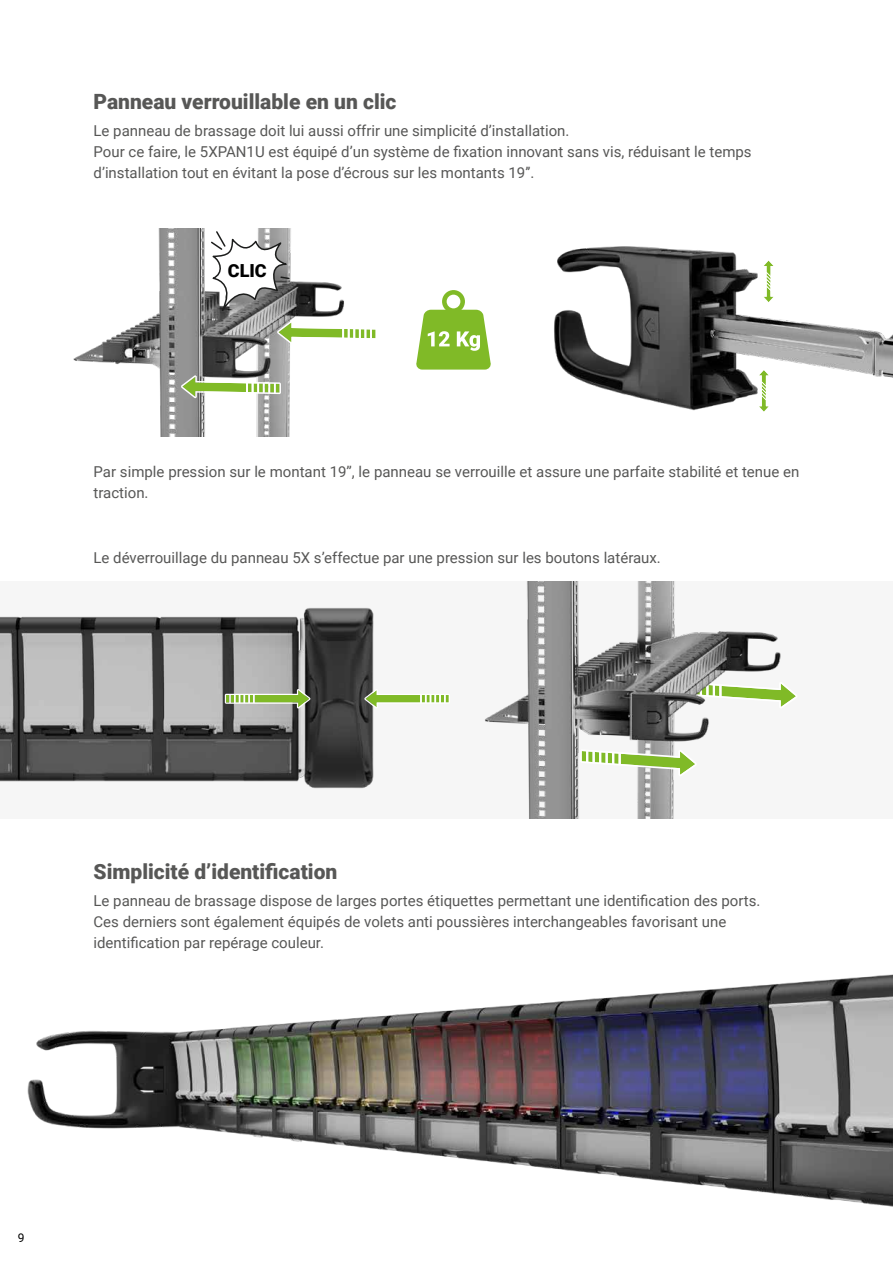
<style>
.page{position:relative;width:893px;height:1263px;background:#fff}
.page>*{position:absolute;margin:0;border:0;box-sizing:border-box;transform-origin:0 0}
.t1{font:900 21px "Roboto";color:#575756}
.t2{font:900 18px "Roboto";color:#000}
.t3{font:15px/21px "Roboto";color:#575756}
.t4{font:12px "Roboto";color:#000}
</style>
<div class="page">
<div style="left:0;top:581px;width:893px;height:238px;background:#f6f6f6"></div>
<img style="left:554px;top:246px;width:339px;height:165px">
<svg style="left:763px;top:260px;width:11px;height:43px"></svg>
<svg style="left:759px;top:370px;width:10px;height:42px"></svg>
<img style="left:73px;top:229px;width:271px;height:207px">
<svg style="left:416px;top:290px;width:75px;height:80px"></svg>
<img style="left:0;top:608px;width:374px;height:181px">
<svg style="left:225px;top:689px;width:85px;height:19px"></svg>
<svg style="left:364px;top:689px;width:85px;height:19px"></svg>
<svg style="left:181px;top:375px;width:100px;height:25px"></svg>
<svg style="left:277px;top:321px;width:99px;height:24px"></svg>
<svg style="left:208px;top:230px;width:87px;height:82px"></svg>
<svg style="left:782px;top:685px;width:14px;height:21px"></svg>
<img style="left:485px;top:581px;width:297px;height:238px">
<svg style="left:580px;top:743px;width:117px;height:34px"></svg>
<img style="left:27px;top:974px;width:866px;height:233px">
<h1 class="t1" style="left:94px;top:87px;width:304px">Panneau verrouillable en un clic</h1>
<p class="t3" style="left:94px;top:120px;width:660px">Le panneau de brassage doit lui aussi offrir une simplicité d’installation.<br>Pour ce faire, le 5XPAN1U est équipé d’un système de fixation innovant sans vis, réduisant le temps d’installation tout en évitant la pose d’écrous sur les montants 19’’.</p>
<p class="t2" style="left:228px;top:257px;width:40px">CLIC</p>
<p class="t3" style="left:94px;top:461px;width:707px">Par simple pression sur le montant 19’’, le panneau se verrouille et assure une parfaite stabilité et tenue en traction.</p>
<p class="t3" style="left:94px;top:546px;width:569px">Le déverrouillage du panneau 5X s’effectue par une pression sur les boutons latéraux.</p>
<h1 class="t1" style="left:94px;top:857px;width:245px">Simplicité d’identification</h1>
<p class="t3" style="left:94px;top:890px;width:668px">Le panneau de brassage dispose de larges portes étiquettes permettant une identification des ports.<br>Ces derniers sont également équipés de volets anti poussières interchangeables favorisant une identification par repérage couleur.</p>
<p class="t4" style="left:18px;top:1229px;width:8px">9</p>
</div>
